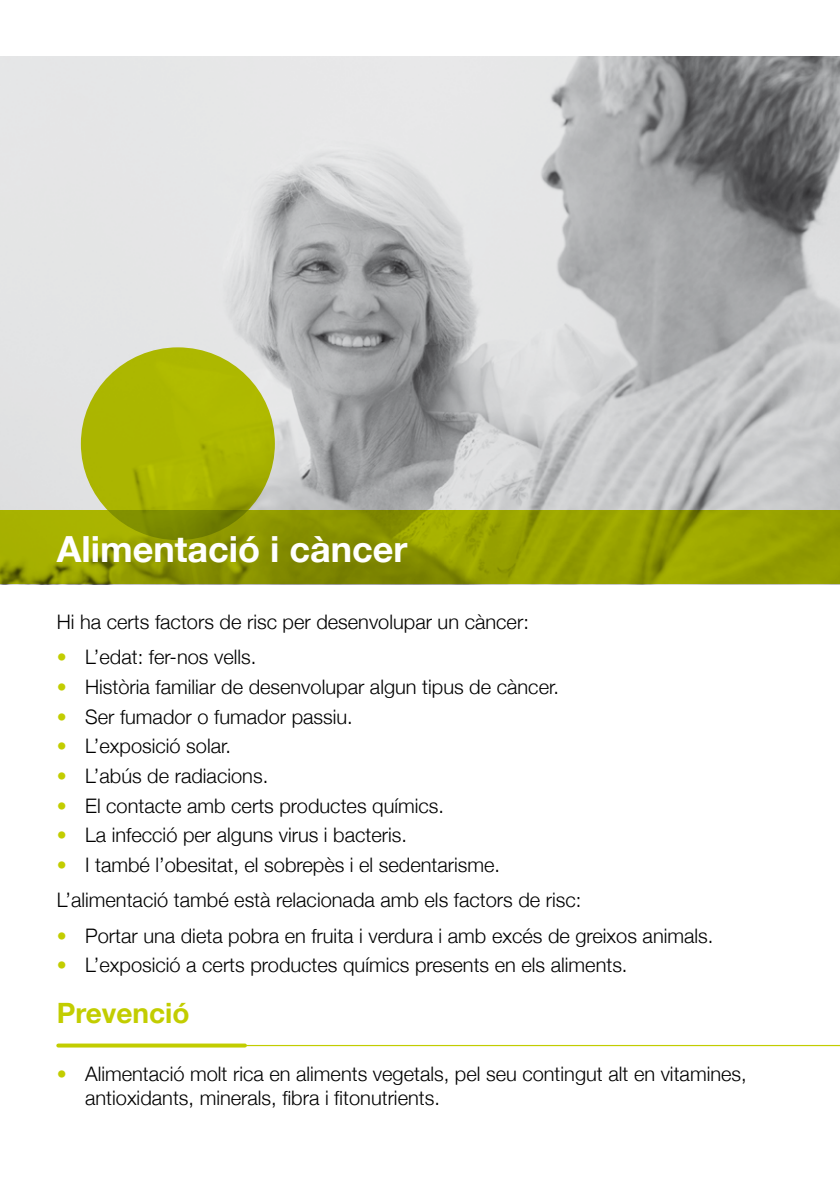
<style>
.page{position:relative;width:840px;height:1191px;background:#fff}
.page>*{position:absolute;margin:0;border:0;box-sizing:border-box;transform-origin:0 0}
.t1{font:700 36px "Helvetica Neue";color:#fff}
.t2{font:700 28px "Helvetica Neue";color:#c2cd00}
.t3{font:300 20px/35.4px "Helvetica Neue";color:#000}
.s1{color:#c2cd00}
</style>
<div class="page">
<img style="left:0;top:57px;width:839px;height:453px">
<svg style="left:0;top:510px;width:839px;height:74px;background:#929c00"></svg>
<svg style="left:81px;top:347px;width:194px;height:193px;background:#a5b000"></svg>
<svg style="left:58px;top:1043px;width:187px;height:4px"></svg>
<hr style="left:240px;top:1045px;width:599px;height:1px;background:#c2cd00">
<h1 class="t1" style="left:57px;top:527px;width:352px">Alimentació i càncer</h1>
<p class="t3" style="left:57px;top:604px;width:473px">Hi ha certs factors de risc per desenvolupar un càncer:</p>
<p class="t3" style="left:57px;top:639px;width:201px"><span class="s1">•</span> L’edat: fer-nos vells.</p>
<p class="t3" style="left:57px;top:669px;width:503px"><span class="s1">•</span> Història familiar de desenvolupar algun tipus de càncer.</p>
<p class="t3" style="left:57px;top:698px;width:297px"><span class="s1">•</span> Ser fumador o fumador passiu.</p>
<p class="t3" style="left:57px;top:728px;width:176px"><span class="s1">•</span> L’exposició solar.</p>
<p class="t3" style="left:57px;top:758px;width:213px"><span class="s1">•</span> L’abús de radiacions.</p>
<p class="t3" style="left:57px;top:787px;width:388px"><span class="s1">•</span> El contacte amb certs productes químics.</p>
<p class="t3" style="left:57px;top:817px;width:351px"><span class="s1">•</span> La infecció per alguns virus i bacteris.</p>
<p class="t3" style="left:57px;top:847px;width:526px"><span class="s1">•</span> I també l’obesitat, el sobrepès i el sedentarisme.<br>L’alimentació també està relacionada amb els factors de risc:</p>
<p class="t3" style="left:57px;top:917px;width:657px"><span class="s1">•</span> Portar una dieta pobra en fruita i verdura i amb excés de greixos animals.</p>
<p class="t3" style="left:57px;top:947px;width:572px"><span class="s1">•</span> L’exposició a certs productes químics presents en els aliments.</p>
<h2 class="t2" style="left:57px;top:995px;width:134px">Prevenció</h2>
<p class="t3" style="left:85px;top:1061px;width:662px;line-height:24px;text-indent:-28px"><span class="s1">•</span> Alimentació molt rica en aliments vegetals, pel seu contingut alt en vitamines, antioxidants, minerals, fibra i fitonutrients.</p>
</div>
